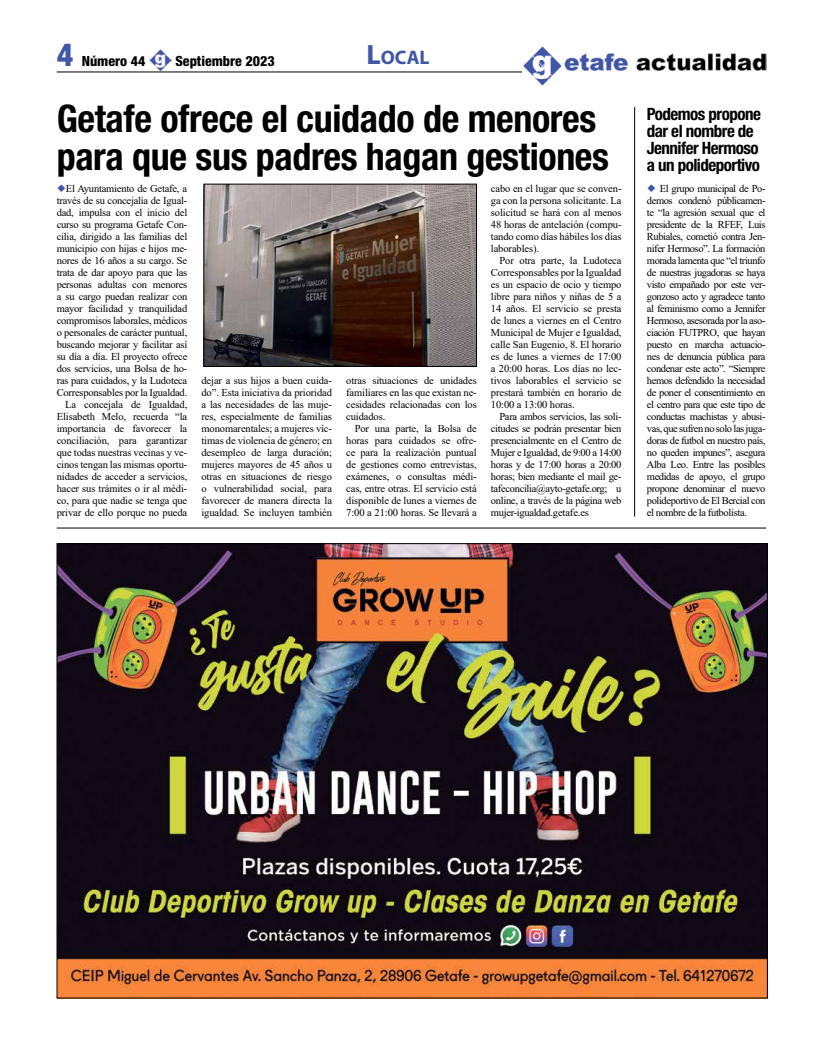
<style>
.page{position:relative;width:823px;height:1049px;background:#fff}
.page>*{position:absolute;margin:0;border:0;box-sizing:border-box;transform-origin:0 0}
.t1{font:700 condensed 38px/38px "Helvetica Neue";letter-spacing:-.01em;color:#000}
.t2{font:800 condensed 32px "Helvetica Neue";color:#4057a6}
.t3{font:700 19.6px "Myriad Pro";color:#4057a6}
.t4{font:700 condensed 17px/17px "Helvetica Neue";letter-spacing:-.03em;color:#000}
.t5{font:800 condensed 14px "Helvetica Neue";color:#000}
.t6{font:10.5px/12px "Times New Roman";letter-spacing:-.02em;color:#000;text-align:justify}
.s1{font-size:28px}
</style>
<div class="page">
<img style="left:149px;top:49px;width:23px;height:22px">
<hr style="left:57px;top:72px;width:708px;height:1px;background:#000">
<img style="left:521px;top:46px;width:244px;height:40px">
<img style="left:205px;top:186px;width:269px;height:179px">
<div style="left:203px;top:184px;width:273px;height:183px;border:1px solid #000"></div>
<hr style="left:57px;top:528px;width:708px;height:1px;background:#000">
<img style="left:59px;top:545px;width:706px;height:451px">
<hr style="left:634px;top:107px;width:1px;height:409px;background:#000">
<h2 class="t2" style="left:57px;top:34px;width:18px">4</h2>
<h3 class="t5" style="left:82px;top:52px;width:65px">Número 44</h3>
<h3 class="t5" style="left:175px;top:52px;width:101px">Septiembre 2023</h3>
<h3 class="t3" style="left:366px;top:45px;width:63px"><span class="s1">L</span>OCAL</h3>
<h1 class="t1" style="left:57px;top:99px;width:553px">Getafe ofrece el cuidado de menores para que sus padres hagan gestiones</h1>
<h3 class="t4" style="left:646px;top:105px;width:115px">Podemos propone dar el nombre de<br>Jennifer Hermoso a un polideportivo</h3>
<p class="t6" style="left:646px;top:182px;width:120px;text-indent:13px">El grupo municipal de Po&shy;demos condenó públicamen&shy;te “la agresión sexual que el presidente de la RFEF, Luis Rubiales, cometió contra Jen&shy;nifer Hermoso”. La formación morada lamenta que “el triunfo de nuestras jugadoras se haya visto empañado por este ver&shy;gonzoso acto y agradece tanto al feminismo como a Jennifer Hermoso, asesorada por la aso&shy;ciación FUTPRO, que hayan puesto en marcha actuacio&shy;nes de denuncia pública para condenar este acto”. “Siempre hemos defendido la necesidad de poner el consentimiento en el centro para que este tipo de conductas machistas y abusi&shy;vas, que sufren no solo las juga&shy;doras de futbol en nuestro país, no queden impunes”, asegura Alba Leo. Entre las posibles medidas de apoyo, el grupo propone denominar el nuevo polideportivo de El Bercial con el nombre de la futbolista.</p>
<p class="t6" style="left:57px;top:182px;width:132px;text-align:right">El Ayuntamiento de Getafe, a través de su concejalía de Igual&shy;dad, impulsa con el inicio del curso su programa Getafe Con&shy;cilia, dirigido a las familias del municipio con hijas e hijos me&shy;nores de 16 años a su cargo. Se trata de dar apoyo para que las personas adultas con menores a su cargo puedan realizar con mayor facilidad y tranquilidad compromisos laborales, médicos o personales de carácter puntual, buscando mejorar y facilitar así su día a día. El proyecto ofrece dos servicios, una Bolsa de ho&shy;ras para cuidados, y la Ludoteca<br>Corresponsables por la Igualdad.<br>La concejala de Igualdad,<br>Elisabeth Melo, recuerda “la importancia de favorecer la conciliación, para garantizar que todas nuestras vecinas y ve&shy;cinos tengan las mismas oportu&shy;nidades de acceder a servicios, hacer sus trámites o ir al médi&shy;co, para que nadie se tenga que privar de ello porque no pueda</p>
<p class="t6" style="left:490px;top:182px;width:132px">cabo en el lugar que se conven&shy;ga con la persona solicitante. La solicitud se hará con al menos 48 horas de antelación (compu&shy;tando como días hábiles los días laborables).</p>
<p class="t6" style="left:490px;top:254px;width:132px;text-indent:9px">Por otra parte, la Ludoteca Corresponsables por la Igualdad es un espacio de ocio y tiempo libre para niños y niñas de 5 a 14 años. El servicio se presta de lunes a viernes en el Centro Municipal de Mujer e Igualdad, calle San Eugenio, 8. El horario es de lunes a viernes de 17:00 a 20:00 horas. Los días no lec&shy;tivos laborables el servicio se prestará también en horario de 10:00 a 13:00 horas.</p>
<p class="t6" style="left:490px;top:410px;width:132px;text-indent:9px">Para ambos servicios, las soli&shy;citudes se podrán presentar bien presencialmente en el Centro de Mujer e Igualdad, de 9:00 a 14:00 horas y de 17:00 horas a 20:00 horas; bien mediante el mail ge&shy;tafeconcilia@ayto-getafe.org; u online, a través de la página web mujer-igualdad.getafe.es</p>
<p class="t6" style="left:201px;top:374px;width:132px">dejar a sus hijos a buen cuida&shy;do”. Esta iniciativa da prioridad a las necesidades de las muje&shy;res, especialmente de familias monomarentales; a mujeres víc&shy;timas de violencia de género; en desempleo de larga duración; mujeres mayores de 45 años u otras en situaciones de riesgo o vulnerabilidad social, para favorecer de manera directa la igualdad. Se incluyen también</p>
<p class="t6" style="left:346px;top:374px;width:132px">otras situaciones de unidades familiares en las que existan ne&shy;cesidades relacionadas con los cuidados.</p>
<p class="t6" style="left:346px;top:422px;width:132px;text-indent:9px">Por una parte, la Bolsa de horas para cuidados se ofre&shy;ce para la realización puntual de gestiones como entrevistas, exámenes, o consultas médi&shy;cas, entre otras. El servicio está disponible de lunes a viernes de 7:00 a 21:00 horas. Se llevará a</p>
</div>
